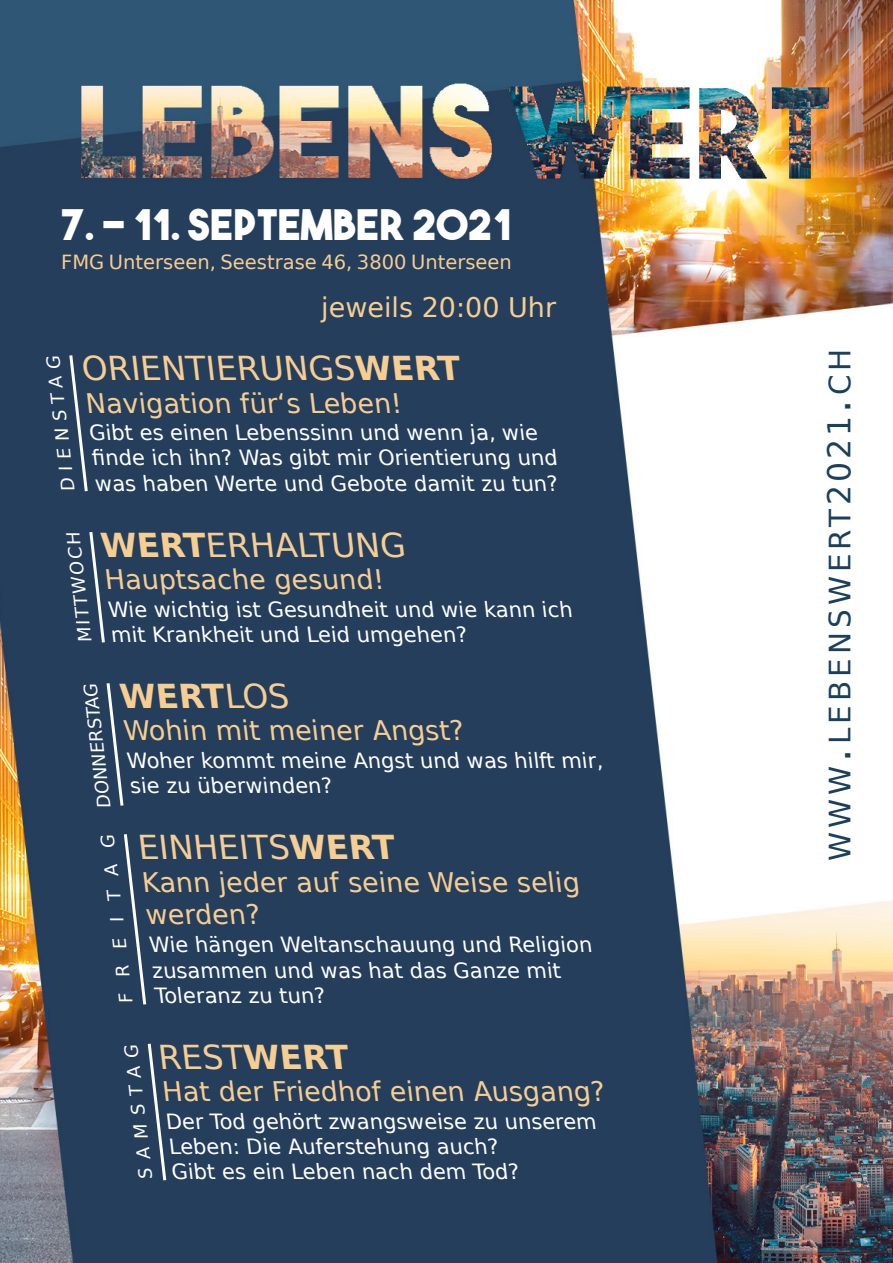
<style>
.page{position:relative;width:893px;height:1263px;background:#fff}
.page>*{position:absolute;margin:0;border:0;box-sizing:border-box;transform-origin:0 0}
.t1{font:42px "The Bold Font";color:#fff}
.t2{font:33px "DejaVu Sans";color:#f6ce92}
.t3{font:700 33px "DejaVu Sans";color:#f6ce92}
.t4{font:29.4px "DejaVu Sans";letter-spacing:.14em;color:#1b405c}
.t5{font:27px/32.4px "DejaVu Sans";color:#f6ce92}
.t6{font:21px/25.2px "DejaVu Sans";color:#fff}
.t7{font:19.5px "DejaVu Sans";color:#f6ce92}
.t8{font:18px "DejaVu Sans";color:#fff}
.s1{font-weight:700}
.s2{font-weight:400}
.s3{font-size:42px}
.s4{font-size:31.5px}
</style>
<div class="page">
<img style="left:0;top:0;width:893px;height:1263px">
<svg style="left:88px;top:529px;width:19px;height:117px"></svg>
<svg style="left:67px;top:352px;width:23px;height:142px"></svg>
<svg style="left:105px;top:680px;width:20px;height:129px"></svg>
<svg style="left:122px;top:831px;width:26px;height:177px"></svg>
<svg style="left:146px;top:1040px;width:22px;height:143px"></svg>
<p class="t1" style="left:61px;top:198px;width:452px">7. - 11. SEPTEMBER 2021</p>
<p class="t7" style="left:61px;top:245px;width:452px">FMG Unterseen, Seestrase 46, 3800 Unterseen</p>
<p class="t5" style="left:321px;top:291px;width:236px">jeweils 20:00 Uhr</p>
<p class="t2" style="left:83px;top:339px;width:386px">ORIENTIERUNGS<span class="s1">WERT</span></p>
<p class="t5" style="left:87px;top:386px;width:323px">Navigation für‘s Leben!</p>
<p class="t8" style="left:52px;top:493px;width:138px;rotate:-96deg">DIENSTAG</p>
<p class="t6" style="left:90px;top:419px;width:475px">Gibt es einen Lebenssinn und wenn ja, wie finde ich ihn? Was gibt mir Orientierung und was haben Werte und Gebote damit zu tun?</p>
<p class="t8" style="left:69px;top:644px;width:113px;rotate:-96deg">MITTWOCH</p>
<p class="t2" style="left:102px;top:516px;width:313px"><span class="s1">WERT</span>ERHALTUNG</p>
<p class="t5" style="left:106px;top:562px;width:286px">Hauptsache gesund!</p>
<p class="t6" style="left:109px;top:596px;width:470px">Wie wichtig ist Gesundheit und wie kann ich mit Krankheit und Leid umgehen?</p>
<p class="t3" style="left:121px;top:669px;width:177px">WERT<span class="s2">LOS</span></p>
<p class="t5" style="left:125px;top:714px;width:347px">Wohin mit meiner Angst?</p>
<p class="t8" style="left:88px;top:810px;width:127px;rotate:-96deg">DONNERSTAG</p>
<p class="t8" style="left:110px;top:1005px;width:171px;rotate:-96deg">FREITAG</p>
<p class="t6" style="left:128px;top:747px;width:481px">Woher kommt meine Angst und was hilft mir, sie zu überwinden?</p>
<p class="t2" style="left:139px;top:818px;width:265px">EINHEITS<span class="s1">WERT</span></p>
<p class="t5" style="left:143px;top:865px;width:444px">Kann jeder auf seine Weise selig werden?</p>
<p class="t6" style="left:150px;top:932px;width:449px">Wie hängen Weltanschauung und Religion</p>
<p class="t6" style="left:153px;top:957px;width:414px">zusammen und was hat das Ganze mit</p>
<p class="t6" style="left:156px;top:982px;width:176px">Toleranz zu tun?</p>
<p class="t2" style="left:160px;top:1028px;width:198px">REST<span class="s1">WERT</span></p>
<p class="t5" style="left:164px;top:1075px;width:449px">Hat der Friedhof einen Ausgang?</p>
<p class="t8" style="left:130px;top:1182px;width:138px;rotate:-96deg">SAMSTAG</p>
<p class="t6" style="left:167px;top:1108px;width:436px">Der Tod gehört zwangsweise zu unserem<br>Leben: Die Auferstehung auch?</p>
<p class="t6" style="left:173px;top:1159px;width:353px">Gibt es ein Leben nach dem Tod?</p>
<p class="t4" style="left:814px;top:861px;width:514px;rotate:-90deg">www<span class="s3">.</span>lebenswert<span class="s4">2021</span><span class="s3">.</span>ch</p>
</div>
